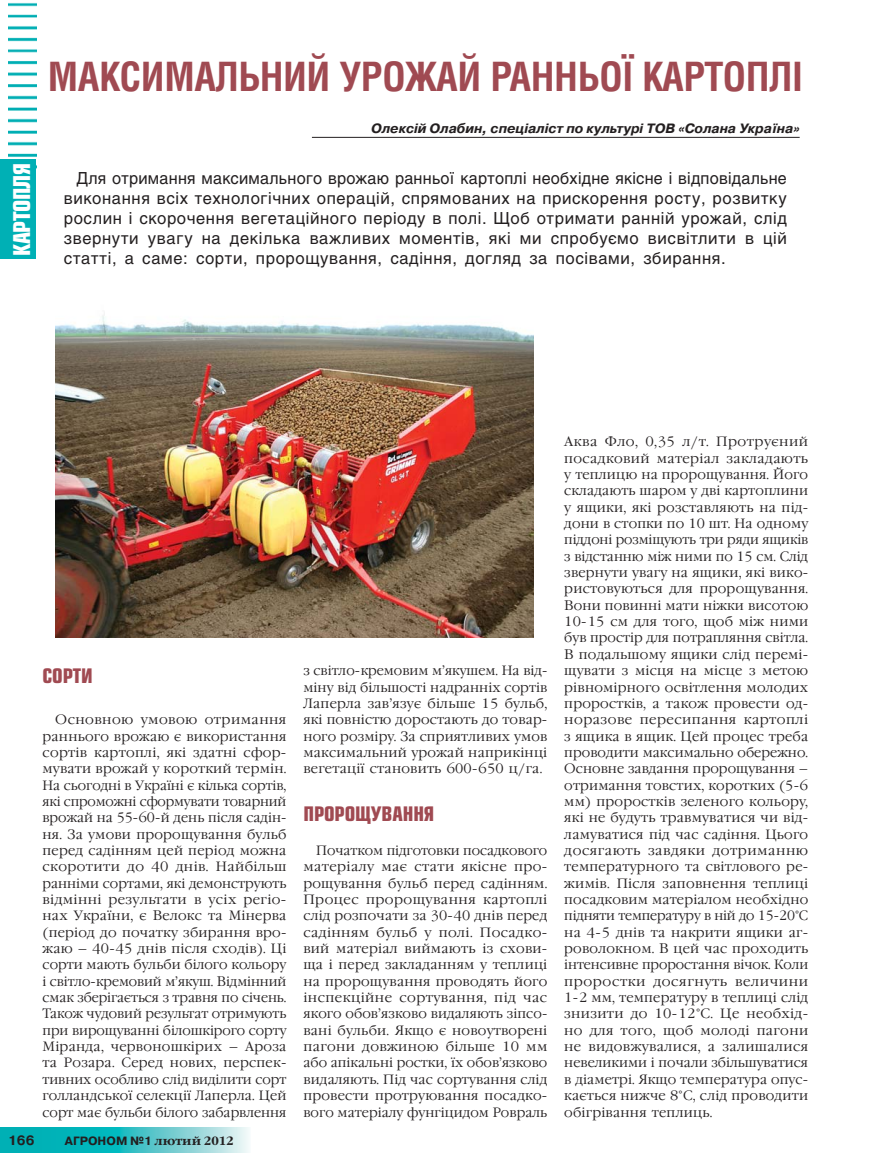
<style>
.page{position:relative;width:872px;height:1170px;background:#fff}
.page>*{position:absolute;margin:0;border:0;box-sizing:border-box;transform-origin:0 0}
.t1{font:700 39px "AG Letterica Condensed";letter-spacing:-.01em;color:#a04a52}
.t2{font:700 22.5px "Europe Cond";letter-spacing:-.02em;color:#fff}
.t3{font:700 19.5px "Europe Cond";letter-spacing:-.005em;color:#a04a52}
.t4{font:16.5px/19.8px "Helios";letter-spacing:.04em;color:#231f20;text-align:justify}
.t5{font:300 13.5px/16.4px "Garamond C";letter-spacing:.02em;color:#231f20;text-align:justify}
.t6{font:italic 700 13.5px "Pragmatica C";color:#231f20}
.t7{font:700 13.5px "Pragmatica C";color:#231f20}
.t8{font:700 12px "Pragmatica C";color:#231f20}
.s1{font-family:"Garamond C"}
</style>
<div class="page">
<svg style="left:0;top:1127px;width:249px;height:25px"></svg>
<img style="left:8px;top:3px;width:28px;height:157px">
<div style="left:0;top:160px;width:36px;height:99px;background:#00b0b5"></div>
<img style="left:55px;top:313px;width:478px;height:324px">
<hr style="left:312px;top:137px;width:487px;height:1px;background:#231f20">
<h1 class="t1" style="left:48px;top:59px;width:756px">МАКСИМАЛЬНИЙ УРОЖАЙ РАННЬОЇ КАРТОПЛІ</h1>
<h2 class="t2" style="left:13px;top:256px;width:95px;rotate:-90deg">КАРТОПЛЯ</h2>
<p class="t6" style="left:371px;top:123px;width:430px">Олексій Олабин, спеціаліст по культурі ТОВ «Солана Україна»</p>
<p class="t4" style="left:64px;top:170px;width:724px;text-indent:13px">Для отримання максимального врожаю ранньої картоплі необхідне якісне і відповідальне виконання всіх технологічних операцій, спрямованих на прискорення росту, розвитку рослин і скорочення вегетаційного періоду в полі. Щоб отримати ранній урожай, слід звернути увагу на декілька важливих моментів, які ми спробуємо висвітлити в цій статті, а саме: сорти, пророщування, садіння, догляд за посівами, збирання.</p>
<h3 class="t3" style="left:43px;top:668px;width:52px">СОРТИ</h3>
<p class="t5" style="left:43px;top:712px;width:245px;text-indent:13px">Основною умовою отримання раннього врожаю є використання сортів картоплі, які здатні сфор&shy;мувати врожай у короткий термін.<br>На сьогодні в Україні є кілька сортів, які спроможні сформувати товарний врожай на 55- 60- й день після садін&shy;ня. За умови пророщування бульб перед садінням цей період можна скоротити до 40 днів. Найбільш ранніми сортами, які демонструють відмінні результати в усіх регіо&shy;нах України, є Велокс та Мінерва (період до початку збирання вро&shy;жаю – 40- 45 днів після сходів). Ці сорти мають бульби білого кольору і світло- кремовий м’якуш. Відмінний смак зберігається з травня по січень.<br>Також чудовий результат отримують при вирощуванні білошкірого сорту Міранда, червоношкірих – Ароза та Розара. Серед нових, перспек&shy;тивних особливо слід виділити сорт голландської селекції Лаперла. Цей сорт має бульби білого забарвлення</p>
<p class="t5" style="left:303px;top:663px;width:245px">з світло- кремовим м’якушем. На від&shy;міну від більшості надранніх сортів Лаперла зав’язує більше 15 бульб, які повністю доростають до товар&shy;ного розміру. За сприятливих умов максимальний урожай наприкінці вегетації становить 600- 650 ц/ га.</p>
<h3 class="t3" style="left:303px;top:806px;width:132px">ПРОРОЩУВАННЯ</h3>
<p class="t5" style="left:303px;top:842px;width:245px;text-indent:13px">Початком підготовки посадкового матеріалу має стати якісне про&shy;рощування бульб перед садінням.<br>Процес пророщування картоплі слід розпочати за 30- 40 днів перед садінням бульб у полі. Посадко&shy;вий матеріал виймають із схови&shy;ща і перед закладанням у теплиці на пророщування проводять його інспекційне сортування, під час якого обов’язково видаляють зіпсо&shy;вані бульби. Якщо є новоутворені пагони довжиною більше 10 мм або апікальні ростки, їх обов’язково видаляють. Під час сортування слід провести протруювання посадко&shy;вого матеріалу фунгіцидом Ровраль</p>
<p class="t5" style="left:564px;top:434px;width:245px">Аква Фло, 0,35 л/ т. Протруєний посадковий матеріал закладають у теплицю на пророщування. Його складають шаром у дві картоплини у ящики, які розставляють на під&shy;дони в стопки по 10 шт. На одному піддоні розміщують три ряди ящиків з відстанню між ними по 15 см. Слід звернути увагу на ящики, які вико&shy;ристовуються для пророщування.<br>Вони повинні мати ніжки висотою 10- 15 см для того, щоб між ними був простір для потрапляння світла.<br>В подальшому ящики слід перемі&shy;щувати з місця на місце з метою рівномірного освітлення молодих проростків, а також провести од&shy;норазове пересипання картоплі з ящика в ящик. Цей процес треба проводити максимально обережно.<br>Основне завдання пророщування – отримання товстих, коротких (5- 6 мм) проростків зеленого кольору, які не будуть травмуватися чи від&shy;ламуватися під час садіння. Цього досягають завдяки дотриманню температурного та світлового ре&shy;жимів. Після заповнення теплиці посадковим матеріалом необхідно підняти температуру в ній до 15- 20°С на 4- 5 днів та накрити ящики аг&shy;роволокном. В цей час проходить інтенсивне проростання вічок. Коли проростки досягнуть величини 1- 2 мм, температуру в теплиці слід знизити до 10- 12°С. Це необхід&shy;но для того, щоб молоді пагони не видовжувалися, а залишалися невеликими і почали збільшуватися в діаметрі. Якщо температура опус&shy;кається нижче 8°С, слід проводити обігрівання теплиць.</p>
<p class="t7" style="left:8px;top:1135px;width:28px">166</p>
<p class="t8" style="left:65px;top:1136px;width:170px">АГРОНОМ №1 <span class="s1">лютий 2012</span></p>
</div>
